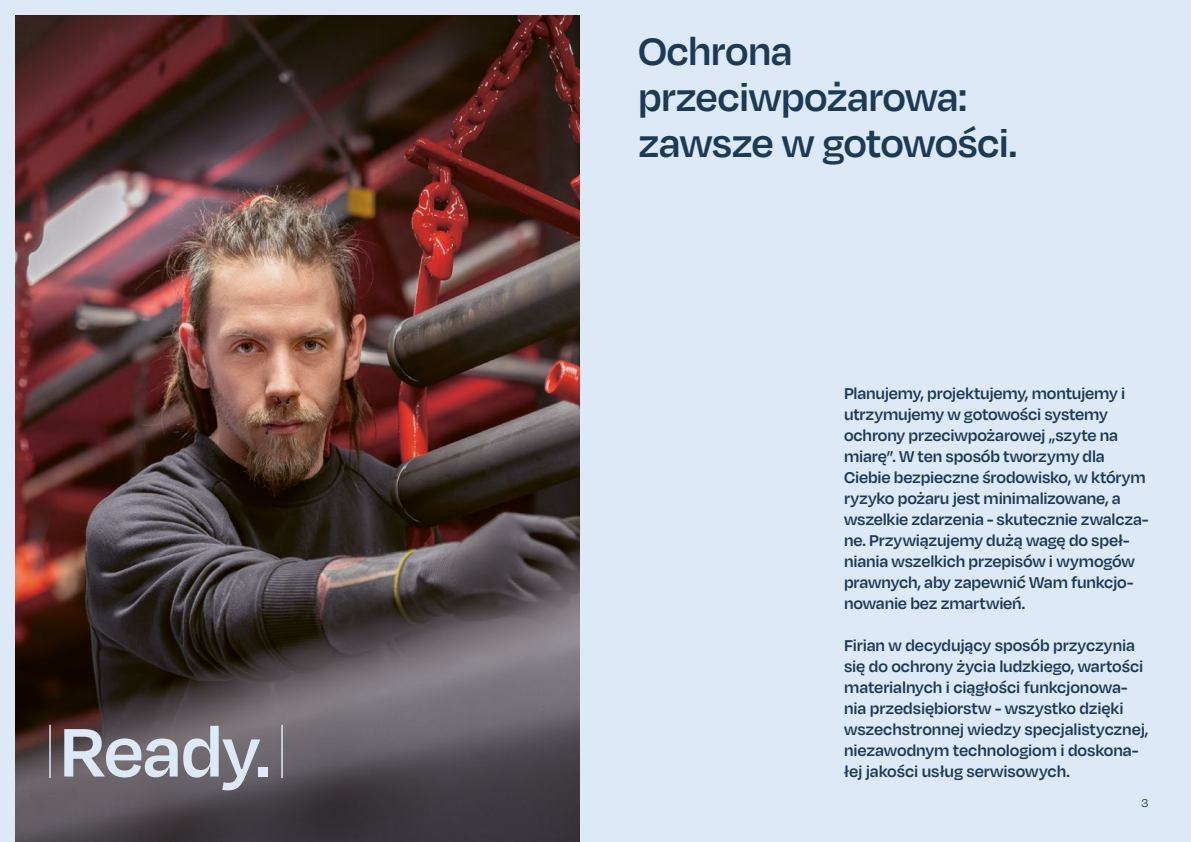
<style>
.page{position:relative;width:1191px;height:842px;background:#dde9f6}
.page>*{position:absolute;margin:0;border:0;box-sizing:border-box;transform-origin:0 0}
.t1{font:600 79px "Degular";letter-spacing:-.015em;color:#dde9f6}
.t2{font:600 44px/46px "Degular";letter-spacing:-.015em;color:#1d3a54}
.t3{font:600 18px/21px "Degular";letter-spacing:-.01em;color:#1d3a54}
.t4{font:13px "Degular";color:#1d3a54}
</style>
<div class="page">
<img style="left:16px;top:16px;width:564px;height:826px">
<hr style="left:49px;top:725px;width:2px;height:53px;background:#dde9f6">
<hr style="left:281px;top:725px;width:2px;height:53px;background:#dde9f6">
<h1 class="t1" style="left:60px;top:703px;width:212px">Ready.</h1>
<h2 class="t2" style="left:638px;top:26px;width:380px">Ochrona przeciwpożarowa: zawsze w gotowości.</h2>
<p class="t3" style="left:844px;top:382px;width:306px">Planujemy, projektujemy, montujemy i utrzymujemy w gotowości systemy ochrony przeciwpożarowej „szyte na miarę”. W ten sposób tworzymy dla Ciebie bezpieczne środowisko, w którym ryzyko pożaru jest minimalizowane, a wszelkie zdarzenia - skutecznie zwalcza&shy;ne. Przywiązujemy dużą wagę do speł&shy;niania wszelkich przepisów i wymogów prawnych, aby zapewnić Wam funkcjo&shy;nowanie bez zmartwień.</p>
<p class="t3" style="left:844px;top:634px;width:306px">Firian w decydujący sposób przyczynia się do ochrony życia ludzkiego, wartości materialnych i ciągłości funkcjonowa&shy;nia przedsiębiorstw - wszystko dzięki wszechstronnej wiedzy specjalistycznej, niezawodnym technologiom i doskona&shy;łej jakości usług serwisowych.</p>
<p class="t4" style="left:1141px;top:795px;width:9px">3</p>
</div>
